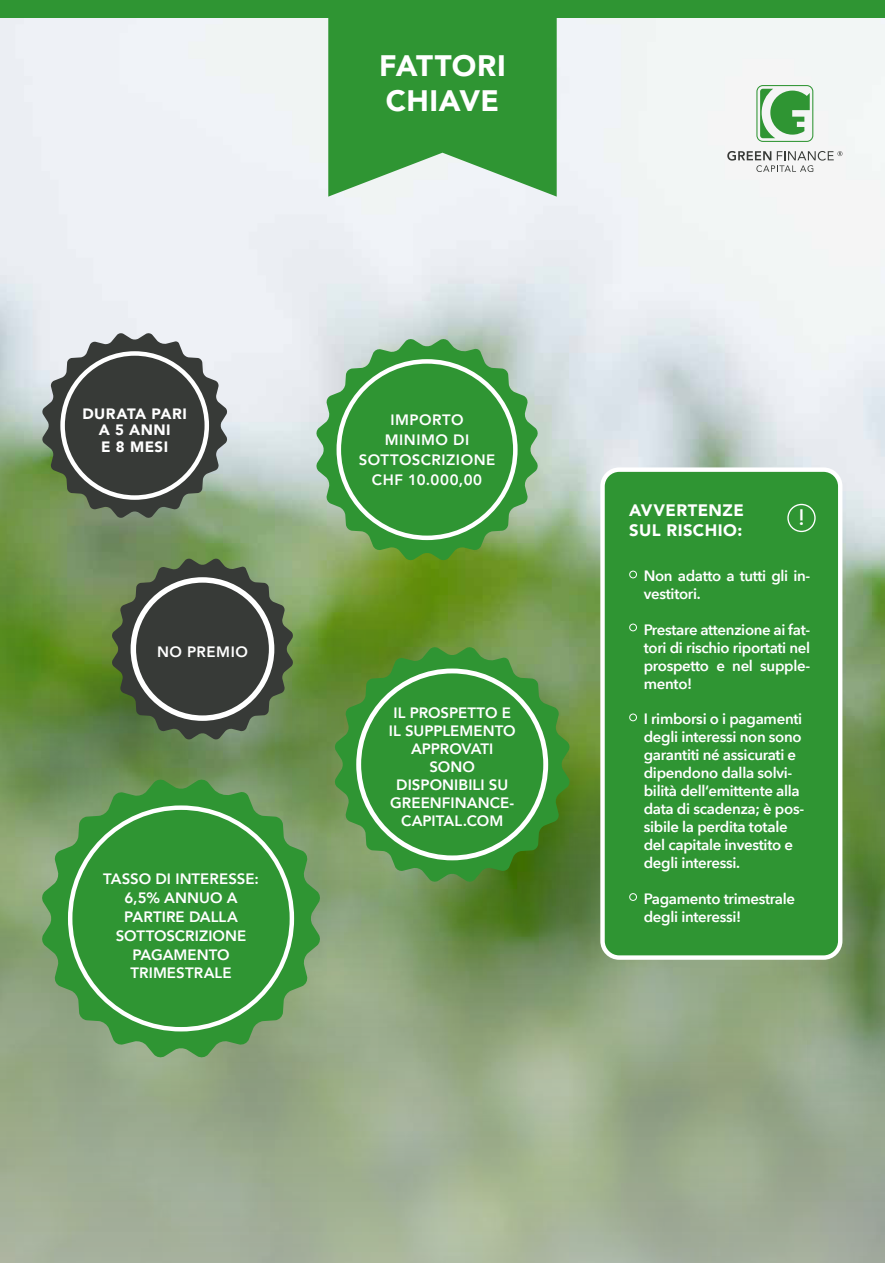
<style>
.page{position:relative;width:885px;height:1263px;background:#fff}
.page>*{position:absolute;margin:0;border:0;box-sizing:border-box;transform-origin:0 0}
.t1{font:900 29.55px/35.4px "Avenir";letter-spacing:.015em;color:#fff}
.t2{font:500 22.35px "Avenir Next LT Pro";color:#fff}
.t3{font:900 16.65px/20px "Avenir";letter-spacing:.03em;color:#fff}
.t4{font:600 15px/18px "Avenir Next LT Pro";letter-spacing:-.02em;color:#fff}
.t5{font:800 15px/18px "Avenir";letter-spacing:.005em;color:#fff;text-align:center}
.t6{font:800 15px/20.2px "Avenir";letter-spacing:.035em;color:#fff;text-align:center}
.t7{font:900 15px/16.4px "Avenir";letter-spacing:.03em;color:#fff;text-align:center}
</style>
<div class="page">
<hr style="left:884px;top:17px;width:1px;height:1246px;background:#2f9533">
<img style="left:0;top:17px;width:884px;height:1246px">
<svg style="left:328px;top:17px;width:228px;height:180px;background:#47a04b"></svg>
<svg style="left:42px;top:333px;width:186px;height:185px;background:#626961"></svg>
<div style="left:60px;top:351px;width:149px;height:149px;border:5px solid #fff;border-radius:50%"></div>
<svg style="left:41px;top:779px;width:280px;height:279px;background:#4f9c4d"></svg>
<svg style="left:315px;top:338px;width:223px;height:223px;background:#5aa55a"></svg>
<div style="left:336px;top:359px;width:181px;height:181px;border:5px solid #fff;border-radius:50%"></div>
<svg style="left:334px;top:646px;width:236px;height:236px;background:#46963e"></svg>
<div style="left:356px;top:668px;width:192px;height:192px;border:5px solid #fff;border-radius:50%"></div>
<svg style="left:111px;top:558px;width:182px;height:182px;background:#505b49"></svg>
<div style="left:131px;top:577px;width:143px;height:144px;border:5px solid #fff;border-radius:50%"></div>
<div style="left:602px;top:470px;width:238px;height:487px;background:#2f9533;border-radius:17px"></div>
<div style="left:600px;top:467px;width:242px;height:493px;border:4px solid #fff;border-radius:17px"></div>
<div style="left:787px;top:504px;width:28px;height:28px;border:1px solid #fff;border-radius:50%"></div>
<div style="left:629px;top:571px;width:8px;height:7px;border:1px solid #fff;border-radius:50%"></div>
<div style="left:629px;top:624px;width:8px;height:7px;border:1px solid #fff;border-radius:50%"></div>
<div style="left:629px;top:713px;width:8px;height:8px;border:1px solid #fff;border-radius:50%"></div>
<div style="left:629px;top:893px;width:8px;height:8px;border:1px solid #fff;border-radius:50%"></div>
<svg style="left:756px;top:85px;width:57px;height:57px"></svg>
<svg style="left:727px;top:151px;width:115px;height:21px"></svg>
<div style="left:0;top:0;width:884px;height:17px;background:#2f9533"></div>
<h1 class="t1" style="left:379px;top:49px;width:128px">FATTORI<br>CHIAVE</h1>
<p class="t7" style="left:82px;top:406px;width:106px">DURATA PARI<br>A 5 ANNI<br>E 8 MESI</p>
<p class="t6" style="left:157px;top:642px;width:92px">NO PREMIO</p>
<p class="t5" style="left:103px;top:870px;width:157px;line-height:18.9px">TASSO DI INTERESSE:<br>6,5% ANNUO A<br>PARTIRE DALLA<br>SOTTOSCRIZIONE<br>PAGAMENTO<br>TRIMESTRALE</p>
<p class="t6" style="left:359px;top:410px;width:138px">IMPORTO<br>MINIMO DI<br>SOTTOSCRIZIONE<br>CHF 10.000,00</p>
<p class="t5" style="left:389px;top:704px;width:128px">IL PROSPETTO E<br>IL SUPPLEMENTO<br>APPROVATI<br>SONO<br>DISPONIBILI SU<br>GREENFINANCE-<br>CAPITAL.COM</p>
<p class="t3" style="left:629px;top:501px;width:116px">AVVERTENZE<br>SUL RISCHIO:</p>
<h2 class="t2" style="left:797px;top:504px;width:9px">!</h2>
<p class="t4" style="left:643px;top:566px;width:168px">Non adatto a tutti gli in&shy;vestitori.</p>
<p class="t4" style="left:643px;top:620px;width:168px;text-align:justify">Prestare attenzione ai fat&shy;tori di rischio riportati nel prospetto e nel supple&shy;mento!</p>
<p class="t4" style="left:643px;top:710px;width:162px">I rimborsi o i pagamenti degli interessi non sono garantiti né assicurati e dipendono dalla solvi&shy;bilità dell‘emittente alla data di scadenza; è pos&shy;sibile la perdita totale del capitale investito e degli interessi.</p>
<p class="t4" style="left:643px;top:890px;width:153px">Pagamento trimestrale degli interessi!</p>
</div>
